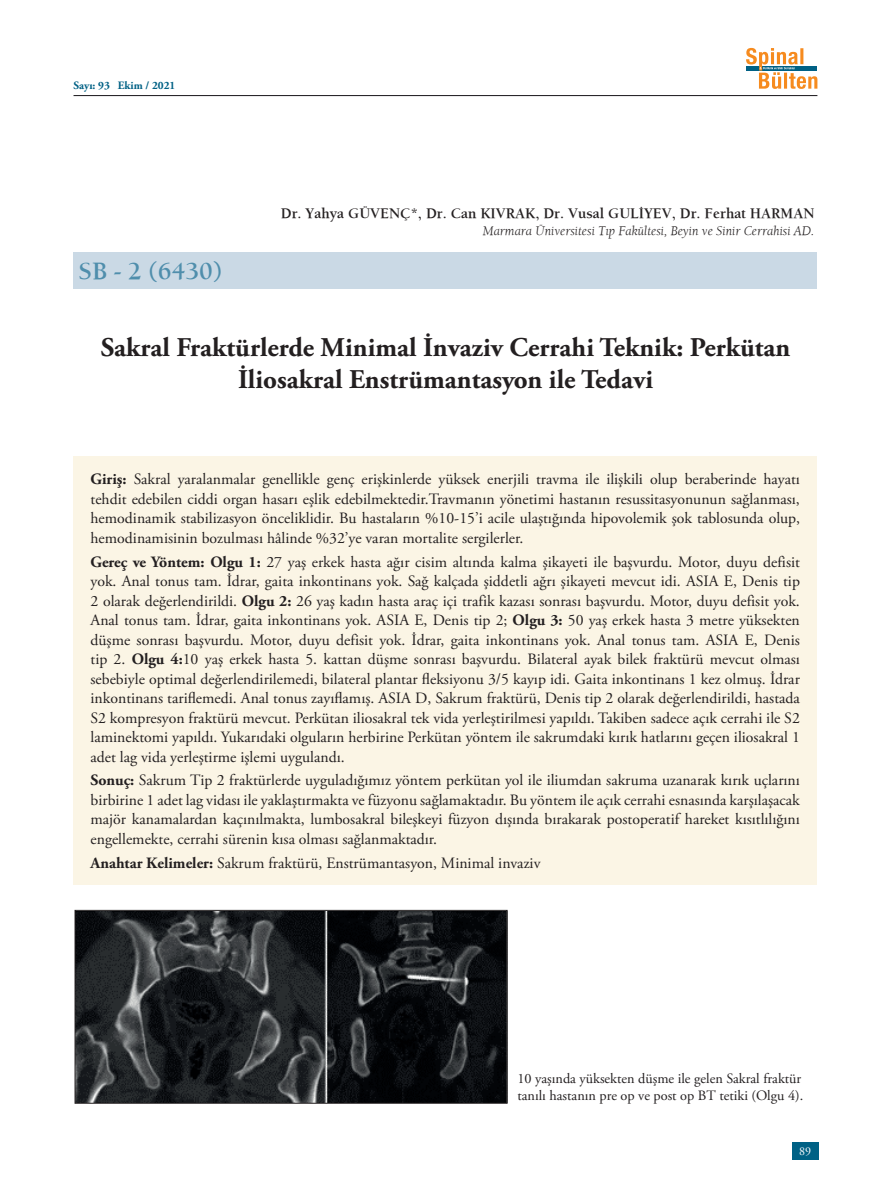
<style>
.page{position:relative;width:893px;height:1191px;background:#fff}
.page>*{position:absolute;margin:0;border:0;box-sizing:border-box;transform-origin:0 0}
.t1{font:700 27px/31.5px "Adobe Garamond Pro";color:#231f20;text-align:center}
.t2{font:700 25.5px "Berkeley";color:#4f8eac}
.t3{font:15.75px/19.5px "Adobe Garamond Pro";color:#231f20;text-align:justify}
.t4{font:700 15px "Berkeley";color:#231f20}
.t5{font:14.25px/17.1px "Adobe Garamond Pro";color:#231f20}
.t6{font:italic 13.5px "Berkeley";color:#231f20}
.t7{font:12px "Adobe Garamond Pro";color:#fff}
.t8{font:700 11.25px "Adobe Garamond Pro";color:#006185}
.s1{font-weight:700}
</style>
<div class="page">
<div style="left:792px;top:1141px;width:26px;height:18px;background:#006185"></div>
<div style="left:74px;top:252px;width:743px;height:36px;background:#cad9e5"></div>
<hr style="left:74px;top:95px;width:743px;height:1px;background:#171419">
<svg style="left:746px;top:48px;width:71px;height:41px"></svg>
<div style="left:74px;top:456px;width:743px;height:428px;background:#fbf5e5"></div>
<img style="left:77px;top:912px;width:428px;height:189px">
<div style="left:75px;top:910px;width:432px;height:193px;border:1px solid #231f20"></div>
<p class="t8" style="left:74px;top:79px;width:103px">Sayı: 93 Ekim / 2021</p>
<h2 class="t2" style="left:78px;top:256px;width:145px">SB - 2 (6430)</h2>
<p class="t4" style="left:281px;top:204px;width:535px">Dr. Yahya GÜVENÇ*, Dr. Can KIVRAK, Dr. Vusal GULİYEV, Dr. Ferhat HARMAN</p>
<p class="t6" style="left:483px;top:223px;width:333px">Marmara Üniversitesi Tıp Fakültesi, Beyin ve Sinir Cerrahisi AD.</p>
<h1 class="t1" style="left:101px;top:332px;width:691px">Sakral Fraktürlerde Minimal İnvaziv Cerrahi Teknik: Perkütan<br>İliosakral Enstrümantasyon ile Tedavi</h1>
<p class="t3" style="left:91px;top:470px;width:711px"><span class="s1">Giriş:</span> Sakral yaralanmalar genellikle genç erişkinlerde yüksek enerjili travma ile ilişkili olup beraberinde hayatı tehdit edebilen ciddi organ hasarı eşlik edebilmektedir.Travmanın yönetimi hastanın resussitasyonunun sağlanması, hemodinamik stabilizasyon önceliklidir. Bu hastaların %10-15’i acile ulaştığında hipovolemik şok tablosunda olup, hemodinamisinin bozulması hâlinde %32’ye varan mortalite sergilerler.</p>
<p class="t3" style="left:91px;top:552px;width:711px"><span class="s1">Gereç ve Yöntem: Olgu 1:</span> 27 yaş erkek hasta ağır cisim altında kalma şikayeti ile başvurdu. Motor, duyu defisit yok. Anal tonus tam. İdrar, gaita inkontinans yok. Sağ kalçada şiddetli ağrı şikayeti mevcut idi. ASIA E, Denis tip 2 olarak değerlendirildi. <span class="s1">Olgu 2:</span> 26 yaş kadın hasta araç içi trafik kazası sonrası başvurdu. Motor, duyu defisit yok.<br>Anal tonus tam. İdrar, gaita inkontinans yok. ASIA E, Denis tip 2; <span class="s1">Olgu 3:</span> 50 yaş erkek hasta 3 metre yüksekten düşme sonrası başvurdu. Motor, duyu defisit yok. İdrar, gaita inkontinans yok. Anal tonus tam. ASIA E, Denis tip 2. <span class="s1">Olgu 4:</span>10 yaş erkek hasta 5. kattan düşme sonrası başvurdu. Bilateral ayak bilek fraktürü mevcut olması sebebiyle optimal değerlendirilemedi, bilateral plantar fleksiyonu 3/5 kayıp idi. Gaita inkontinans 1 kez olmuş. İdrar inkontinans tariflemedi. Anal tonus zayıflamış. ASIA D, Sakrum fraktürü, Denis tip 2 olarak değerlendirildi, hastada S2 kompresyon fraktürü mevcut. Perkütan iliosakral tek vida yerleştirilmesi yapıldı. Takiben sadece açık cerrahi ile S2 laminektomi yapıldı. Yukarıdaki olguların herbirine Perkütan yöntem ile sakrumdaki kırık hatlarını geçen iliosakral 1 adet lag vida yerleştirme işlemi uygulandı.</p>
<p class="t3" style="left:91px;top:771px;width:711px"><span class="s1">Sonuç:</span> Sakrum Tip 2 fraktürlerde uyguladığımız yöntem perkütan yol ile iliumdan sakruma uzanarak kırık uçlarını birbirine 1 adet lag vidası ile yaklaştırmakta ve füzyonu sağlamaktadır. Bu yöntem ile açık cerrahi esnasında karşılaşacak majör kanamalardan kaçınılmakta, lumbosakral bileşkeyi füzyon dışında bırakarak postoperatif hareket kısıtlılığını engellemekte, cerrahi sürenin kısa olması sağlanmaktadır.</p>
<p class="t3" style="left:91px;top:853px;width:451px"><span class="s1">Anahtar Kelimeler:</span> Sakrum fraktürü, Enstrümantasyon, Minimal invaziv</p>
<p class="t5" style="left:517px;top:1070px;width:287px">10 yaşında yüksekten düşme ile gelen Sakral fraktür tanılı hastanın pre op ve post op BT tetiki (Olgu 4).</p>
<p class="t7" style="left:799px;top:1143px;width:13px">89</p>
</div>
